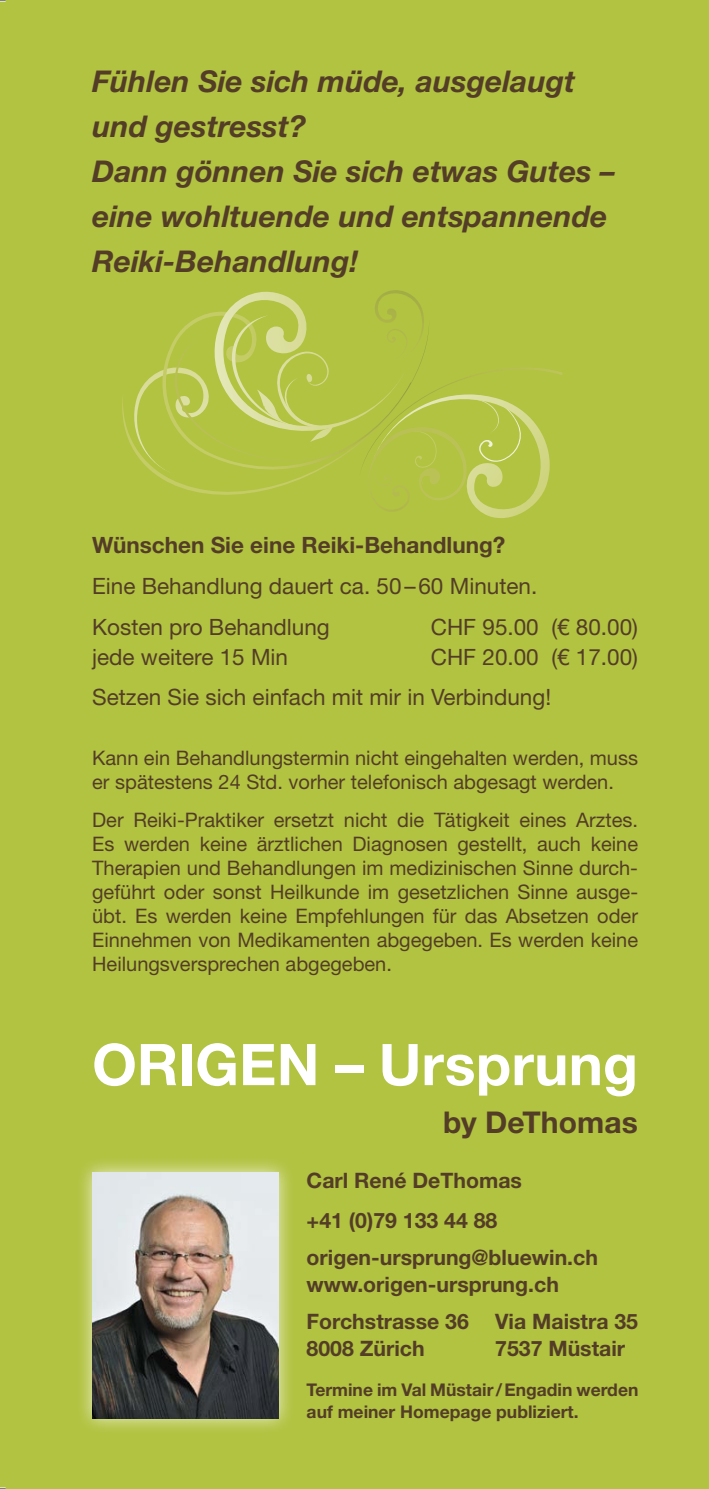
<style>
.page{position:relative;width:709px;height:1489px;background:#fff}
.page>*{position:absolute;margin:0;border:0;box-sizing:border-box;transform-origin:0 0}
.t1{font:700 57.5px "Helvetica Neue LT Std";letter-spacing:.005em;color:#fff}
.t2{font:italic 700 30px/45px "Helvetica Neue LT Std";color:#533d26}
.t3{font:700 30px "Helvetica Neue LT Std";letter-spacing:.005em;color:#533d26}
.t4{font:22.5px/40.8px "Helvetica Neue LT Std";color:#533d26}
.t5{font:700 22.5px "Helvetica Neue LT Std";color:#533d26}
.t6{font:700 21.25px/40.8px "Helvetica Neue LT Std";color:#533d26}
.t7{font:20px/24px "Helvetica Neue LT Std";color:#533d26}
.t8{font:700 17.5px/22.5px "Helvetica Neue LT Std";color:#533d26}
</style>
<div class="page">
<div style="left:7px;top:0;width:702px;height:1488px;background:#b2c342"></div>
<svg style="left:127px;top:290px;width:435px;height:228px"></svg>
<div style="left:76px;top:1155px;width:219px;height:279px;background:#fff;opacity:.75"></div>
<img style="left:92px;top:1171px;width:187px;height:246px">
<svg style="left:0;top:0;width:6px;height:2px"></svg>
<svg style="left:0;top:1487px;width:6px;height:2px"></svg>
<h2 class="t2" style="left:92px;top:58px;width:524px">Fühlen Sie sich müde, ausgelaugt und gestresst?<br>Dann gönnen Sie sich etwas Gutes – eine wohltuende und entspannende<br>Reiki-Behandlung!</h2>
<p class="t5" style="left:92px;top:531px;width:414px">Wünschen Sie eine Reiki-Behandlung?</p>
<p class="t4" style="left:92px;top:565px;width:446px">Eine Behandlung dauert ca. 50–60 Minuten.<br>Kosten pro Behandlung</p>
<p class="t4" style="left:431px;top:605px;width:209px">CHF 95.00 (€ 80.00)</p>
<p class="t4" style="left:92px;top:635px;width:547px;text-indent:338px">CHF 20.00 (€ 17.00)<br>Setzen Sie sich einfach mit mir in Verbindung!</p>
<p class="t4" style="left:92px;top:635px;width:197px">jede weitere 15 Min</p>
<p class="t7" style="left:92px;top:745px;width:547px">Kann ein Behandlungstermin nicht eingehalten werden, muss er spätestens 24 Std. vorher telefonisch abgesagt werden.</p>
<p class="t7" style="left:92px;top:807px;width:547px;text-align:justify">Der Reiki-Praktiker ersetzt nicht die Tätigkeit eines Arztes.<br>Es werden keine ärztlichen Diagnosen gestellt, auch keine Therapien und Behandlungen im medizinischen Sinne durch&shy;geführt oder sonst Heilkunde im gesetzlichen Sinne ausge&shy;übt. Es werden keine Empfehlungen für das Absetzen oder Einnehmen von Medikamenten abgegeben. Es werden keine Heilungsversprechen abgegeben.</p>
<h1 class="t1" style="left:92px;top:1028px;width:547px">ORIGEN – Ursprung</h1>
<h2 class="t3" style="left:443px;top:1103px;width:196px">by DeThomas</h2>
<p class="t6" style="left:306px;top:1159px;width:217px">Carl René DeThomas +41 (0)79 133 44 88</p>
<p class="t6" style="left:306px;top:1244px;width:293px;line-height:26.2px">origen-ursprung@bluewin.ch www.origen-ursprung.ch</p>
<p class="t6" style="left:306px;top:1306px;width:333px;line-height:27.5px">Forchstrasse 36 Via Maistra 35<br>8008 Zürich</p>
<p class="t6" style="left:495px;top:1327px;width:131px">7537 Müstair</p>
<p class="t8" style="left:306px;top:1377px;width:333px">Termine im Val Müstair/Engadin werden auf meiner Homepage publiziert.</p>
</div>
